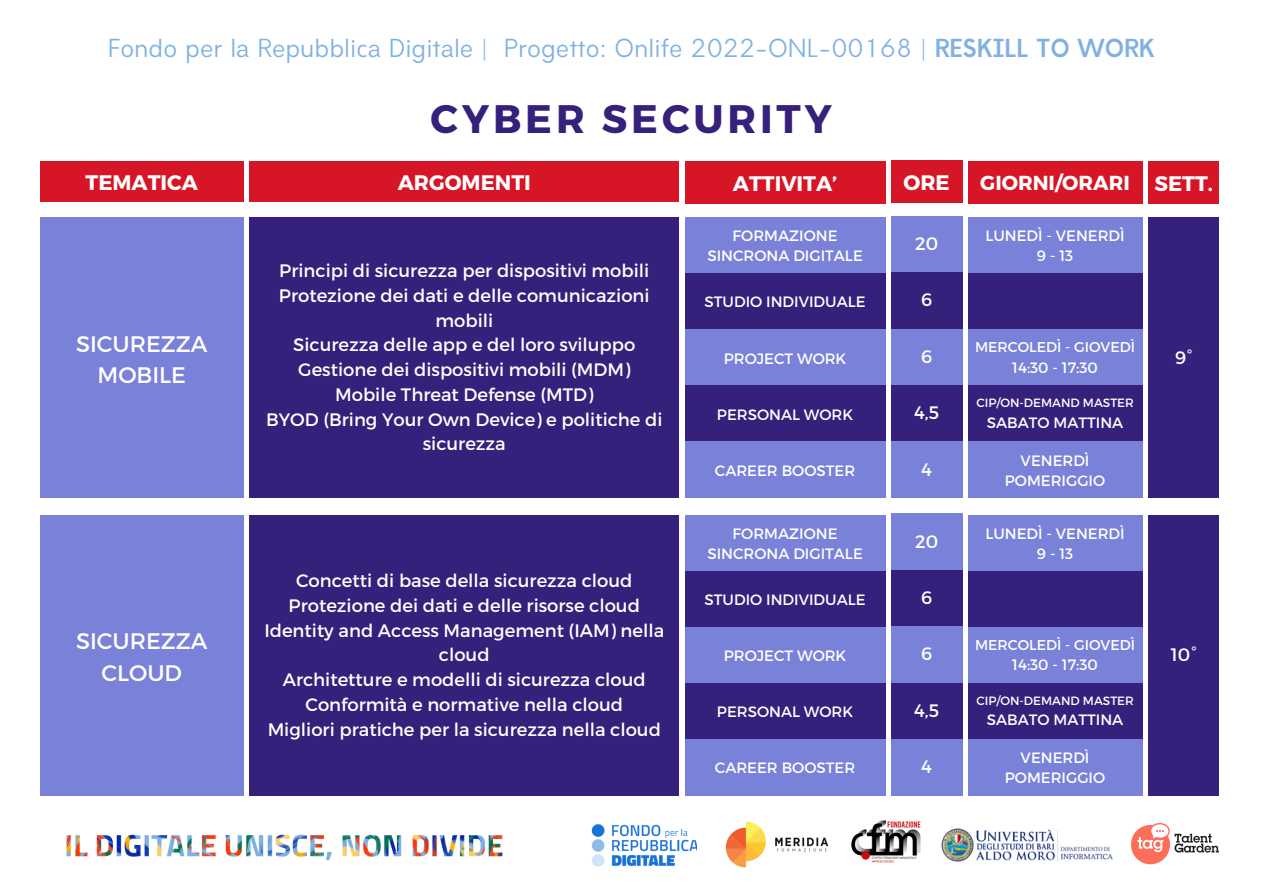
<style>
.page{position:relative;width:1263px;height:894px;background:#fff}
.page>*{position:absolute;margin:0;border:0;box-sizing:border-box;transform-origin:0 0}
.t1{font:700 39.75px "Montserrat";letter-spacing:.1em;color:#35207b}
.t2{font:24.3px "Amicale";color:#7fb1e3}
.t3{font:22.5px/31.5px "Montserrat";color:#fff;text-align:center}
.t4{font:700 21px "Montserrat";color:#fff}
.t5{font:700 20.25px "Montserrat";color:#fff}
.t6{font:18px/24.8px "Montserrat";color:#fff;text-align:center}
.t7{font:15px/20.2px "Montserrat";color:#fff;text-align:center}
.t8{font:14.25px "Montserrat";color:#fff}
.t9{font:12px "Montserrat";color:#fff}
.s1{font-weight:700}
</style>
<div class="page">
<div style="left:1148px;top:161px;width:71px;height:43px;background:#d61626"></div>
<div style="left:250px;top:217px;width:429px;height:281px;background:#35207b"></div>
<div style="left:250px;top:515px;width:429px;height:280px;background:#35207b"></div>
<div style="left:1148px;top:217px;width:71px;height:281px;background:#35207b"></div>
<div style="left:1148px;top:515px;width:71px;height:280px;background:#35207b"></div>
<div style="left:40px;top:217px;width:204px;height:281px;background:#7982d8"></div>
<div style="left:40px;top:515px;width:204px;height:280px;background:#7982d8"></div>
<img style="left:592px;top:824px;width:104px;height:43px">
<img style="left:66px;top:834px;width:437px;height:27px">
<img style="left:725px;top:821px;width:104px;height:47px">
<img style="left:1131px;top:823px;width:88px;height:42px">
<img style="left:851px;top:820px;width:70px;height:43px">
<img style="left:941px;top:828px;width:172px;height:34px">
<div style="left:250px;top:161px;width:429px;height:41px;background:#d61626"></div>
<div style="left:40px;top:161px;width:204px;height:41px;background:#d61626"></div>
<div style="left:685px;top:161px;width:200px;height:43px;background:#d61626"></div>
<div style="left:968px;top:161px;width:174px;height:43px;background:#d61626"></div>
<div style="left:891px;top:160px;width:71px;height:43px;background:#d61626"></div>
<div style="left:685px;top:217px;width:200px;height:56px;background:#7982d8"></div>
<div style="left:968px;top:217px;width:174px;height:56px;background:#7982d8"></div>
<div style="left:685px;top:515px;width:200px;height:56px;background:#7982d8"></div>
<div style="left:968px;top:515px;width:174px;height:56px;background:#7982d8"></div>
<div style="left:685px;top:273px;width:200px;height:56px;background:#35207b"></div>
<div style="left:968px;top:273px;width:174px;height:56px;background:#35207b"></div>
<div style="left:685px;top:571px;width:200px;height:56px;background:#35207b"></div>
<div style="left:968px;top:571px;width:174px;height:56px;background:#35207b"></div>
<div style="left:685px;top:329px;width:200px;height:57px;background:#7982d8"></div>
<div style="left:968px;top:329px;width:174px;height:57px;background:#7982d8"></div>
<div style="left:685px;top:627px;width:200px;height:56px;background:#7982d8"></div>
<div style="left:968px;top:627px;width:174px;height:56px;background:#7982d8"></div>
<div style="left:685px;top:386px;width:200px;height:56px;background:#35207b"></div>
<div style="left:968px;top:386px;width:174px;height:56px;background:#35207b"></div>
<div style="left:685px;top:683px;width:200px;height:56px;background:#35207b"></div>
<div style="left:968px;top:683px;width:174px;height:56px;background:#35207b"></div>
<div style="left:685px;top:442px;width:200px;height:56px;background:#7982d8"></div>
<div style="left:968px;top:442px;width:174px;height:56px;background:#7982d8"></div>
<div style="left:685px;top:739px;width:200px;height:56px;background:#7982d8"></div>
<div style="left:968px;top:739px;width:174px;height:56px;background:#7982d8"></div>
<div style="left:891px;top:216px;width:71px;height:56px;background:#7982d8"></div>
<div style="left:891px;top:513px;width:71px;height:56px;background:#7982d8"></div>
<div style="left:891px;top:272px;width:71px;height:56px;background:#35207b"></div>
<div style="left:891px;top:570px;width:71px;height:56px;background:#35207b"></div>
<div style="left:891px;top:329px;width:71px;height:56px;background:#7982d8"></div>
<div style="left:891px;top:626px;width:71px;height:56px;background:#7982d8"></div>
<div style="left:891px;top:385px;width:71px;height:56px;background:#35207b"></div>
<div style="left:891px;top:682px;width:71px;height:57px;background:#35207b"></div>
<div style="left:891px;top:442px;width:71px;height:56px;background:#7982d8"></div>
<div style="left:891px;top:739px;width:71px;height:56px;background:#7982d8"></div>
<p class="t2" style="left:108px;top:39px;width:1048px">Fondo per la Repubblica Digitale | Progetto: Onlife 2022-ONL-00168 | <span class="s1">RESKILL TO WORK</span></p>
<p class="t1" style="left:431px;top:92px;width:403px">CYBER SECURITY</p>
<p class="t4" style="left:86px;top:168px;width:114px">TEMATICA</p>
<p class="t4" style="left:398px;top:168px;width:135px">ARGOMENTI</p>
<p class="t4" style="left:733px;top:170px;width:106px">ATTIVITA’</p>
<p class="t4" style="left:903px;top:168px;width:48px">ORE</p>
<p class="t5" style="left:980px;top:169px;width:151px">GIORNI/ORARI</p>
<p class="t7" style="left:733px;top:225px;width:106px">FORMAZIONE</p>
<p class="t7" style="left:707px;top:245px;width:157px">SINCRONA DIGITALE</p>
<p class="t7" style="left:985px;top:225px;width:141px">LUNEDÌ - VENERDÌ</p>
<p class="t7" style="left:1037px;top:245px;width:38px">9-13</p>
<p class="t6" style="left:915px;top:230px;width:25px">20</p>
<p class="t6" style="left:279px;top:257px;width:372px">Principi di sicurezza per dispositivi mobili</p>
<p class="t6" style="left:279px;top:282px;width:372px">Protezione dei dati e delle comunicazioni mobili</p>
<p class="t6" style="left:293px;top:331px;width:344px">Sicurezza delle app e del loro sviluppo</p>
<p class="t6" style="left:298px;top:356px;width:334px">Gestione dei dispositivi mobili (MDM)</p>
<p class="t6" style="left:335px;top:381px;width:260px">Mobile Threat Defense (MTD)</p>
<p class="t6" style="left:266px;top:406px;width:398px">BYOD (Bring Your Own Device) e politiche di sicurezza</p>
<p class="t6" style="left:921px;top:287px;width:13px">6</p>
<p class="t7" style="left:705px;top:291px;width:162px">STUDIO INDIVIDUALE</p>
<p class="t3" style="left:76px;top:326px;width:133px">SICUREZZA<br>MOBILE</p>
<p class="t8" style="left:975px;top:338px;width:162px">MERCOLEDÌ - GIOVEDÌ</p>
<p class="t7" style="left:1012px;top:356px;width:87px">14:30 - 17:30</p>
<p class="t6" style="left:921px;top:343px;width:13px">6</p>
<p class="t7" style="left:724px;top:347px;width:124px">PROJECT WORK</p>
<p class="t9" style="left:976px;top:395px;width:159px">CIP/ON-DEMAND MASTER</p>
<p class="t7" style="left:987px;top:411px;width:138px">SABATO MATTINA</p>
<p class="t6" style="left:914px;top:399px;width:27px">4,5</p>
<p class="t7" style="left:717px;top:403px;width:138px">PERSONAL WORK</p>
<p class="t7" style="left:1005px;top:449px;width:102px">VENERDÌ<br>POMERIGGIO</p>
<p class="t6" style="left:921px;top:456px;width:12px">4</p>
<p class="t7" style="left:715px;top:459px;width:142px">CAREER BOOSTER</p>
<p class="t3" style="left:76px;top:624px;width:133px">SICUREZZA<br>CLOUD</p>
<p class="t6" style="left:296px;top:567px;width:338px">Concetti di base della sicurezza cloud</p>
<p class="t6" style="left:289px;top:592px;width:353px">Protezione dei dati e delle risorse cloud</p>
<p class="t6" style="left:264px;top:616px;width:401px">Identity and Access Management (IAM) nella cloud</p>
<p class="t6" style="left:283px;top:666px;width:365px">Architetture e modelli di sicurezza cloud</p>
<p class="t6" style="left:305px;top:691px;width:319px">Conformità e normative nella cloud</p>
<p class="t6" style="left:268px;top:715px;width:395px">Migliori pratiche per la sicurezza nella cloud</p>
<p class="t7" style="left:733px;top:522px;width:106px">FORMAZIONE</p>
<p class="t7" style="left:707px;top:542px;width:157px">SINCRONA DIGITALE</p>
<p class="t7" style="left:705px;top:588px;width:162px">STUDIO INDIVIDUALE</p>
<p class="t7" style="left:724px;top:644px;width:124px">PROJECT WORK</p>
<p class="t7" style="left:717px;top:700px;width:138px">PERSONAL WORK</p>
<p class="t7" style="left:715px;top:756px;width:142px">CAREER BOOSTER</p>
<p class="t6" style="left:915px;top:527px;width:25px">20</p>
<p class="t6" style="left:921px;top:584px;width:13px">6</p>
<p class="t6" style="left:921px;top:640px;width:13px">6</p>
<p class="t6" style="left:914px;top:697px;width:27px">4,5</p>
<p class="t6" style="left:921px;top:753px;width:12px">4</p>
<p class="t7" style="left:985px;top:522px;width:141px">LUNEDÌ - VENERDÌ</p>
<p class="t7" style="left:1037px;top:542px;width:38px">9-13</p>
<p class="t8" style="left:975px;top:635px;width:162px">MERCOLEDÌ - GIOVEDÌ</p>
<p class="t7" style="left:1012px;top:653px;width:87px">14:30 - 17:30</p>
<p class="t9" style="left:976px;top:692px;width:159px">CIP/ON-DEMAND MASTER</p>
<p class="t7" style="left:987px;top:708px;width:138px">SABATO MATTINA</p>
<p class="t7" style="left:1005px;top:746px;width:102px">VENERDÌ<br>POMERIGGIO</p>
<p class="t4" style="left:1154px;top:170px;width:60px">SETT.</p>
<p class="t6" style="left:1175px;top:344px;width:19px">9°</p>
<p class="t6" style="left:1171px;top:641px;width:27px">10°</p>
</div>
